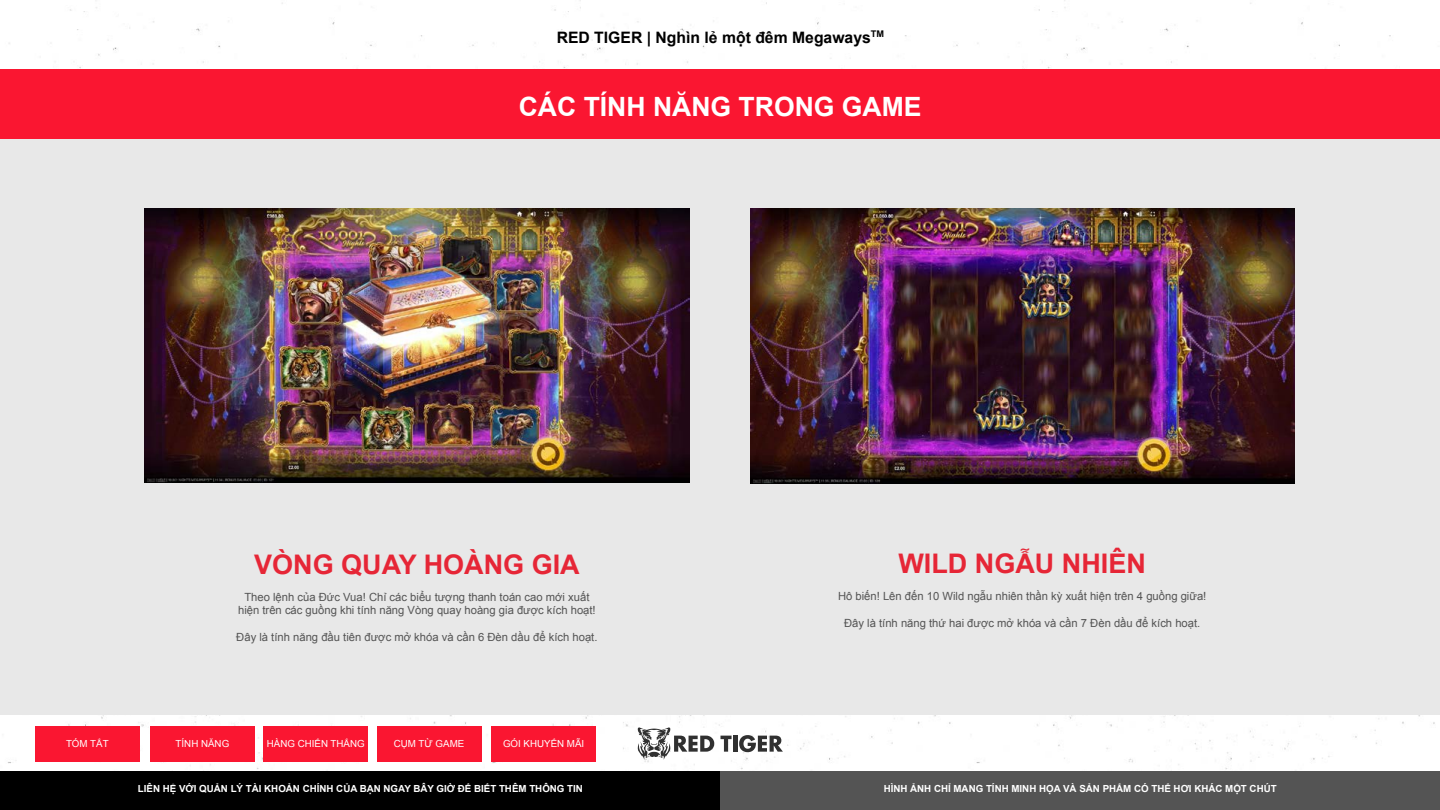
<style>
.page{position:relative;width:1440px;height:810px;background:#fff}
.page>*{position:absolute;margin:0;border:0;box-sizing:border-box;transform-origin:0 0}
.t1{font:700 27px "Arial";color:#e62636}
.t2{font:700 26.55px "Arial";color:#fff}
.t3{font:700 15.75px "Arial";color:#000}
.t4{font:11.25px/13.5px "Arial";color:#545454;text-align:center}
.t5{font:700 9.75px "Arial";color:#fff}
.t6{font:9.75px "Arial";color:#fff}
</style>
<div class="page">
<svg style="left:638px;top:727px;width:76px;height:33px"></svg>
<svg style="left:721px;top:736px;width:11px;height:16px"></svg>
<hr style="left:733px;top:736px;width:4px;height:16px;background:#303030">
<svg style="left:739px;top:735px;width:44px;height:17px"></svg>
<div style="left:0;top:70px;width:1440px;height:644px;background:#e8e8e8"></div>
<div style="left:0;top:69px;width:1440px;height:69px;background:#fa1631"></div>
<div style="left:0;top:771px;width:720px;height:39px;background:#000"></div>
<div style="left:720px;top:771px;width:720px;height:39px;background:#545454"></div>
<div style="left:35px;top:726px;width:105px;height:35px;background:#fa1631"></div>
<div style="left:150px;top:726px;width:105px;height:35px;background:#fa1631"></div>
<div style="left:263px;top:726px;width:105px;height:35px;background:#fa1631"></div>
<div style="left:377px;top:726px;width:105px;height:35px;background:#fa1631"></div>
<div style="left:491px;top:726px;width:105px;height:35px;background:#fa1631"></div>
<img style="left:751px;top:209px;width:544px;height:274px">
<img style="left:145px;top:208px;width:544px;height:275px">
<h3 class="t3" style="left:557px;top:27px;width:329px">RED TIGER | Nghìn lẻ một đêm Megaways<sup>TM</sup></h3>
<h2 class="t2" style="left:519px;top:89px;width:404px">CÁC TÍNH NĂNG TRONG GAME</h2>
<h1 class="t1" style="left:254px;top:547px;width:327px">VÒNG QUAY HOÀNG GIA</h1>
<p class="t4" style="left:238px;top:590px;width:359px">Theo lệnh của Đức Vua! Chỉcác biểu tượng thanh toán cao mới xuất hiện trên các guồng khi tinh năng Vòng quay hoàng gia được kich hoạt!</p>
<p class="t4" style="left:364px;top:606px;width:4px">́</p>
<p class="t4" style="left:556px;top:606px;width:4px">́</p>
<p class="t4" style="left:236px;top:631px;width:363px">Đây là tinh năng đầu tiên được mở khóa và cần 6 Đèn dầu để kich hoạt.</p>
<p class="t4" style="left:278px;top:633px;width:4px">́</p>
<p class="t4" style="left:558px;top:633px;width:4px">́</p>
<p class="t6" style="left:66px;top:737px;width:44px">TÓM TẮT</p>
<p class="t6" style="left:176px;top:737px;width:55px">TÍNH NĂNG</p>
<p class="t6" style="left:267px;top:737px;width:99px">HÀNG CHIẾN THẮNG</p>
<p class="t6" style="left:394px;top:737px;width:72px">CỤM TỪ GAME</p>
<p class="t6" style="left:503px;top:737px;width:83px">GÓI KHUYẾN MÃI</p>
<h1 class="t1" style="left:899px;top:546px;width:249px">WILD NGẪU NHIÊN</h1>
<p class="t4" style="left:838px;top:590px;width:370px">Hô biến! Lên đến 10 Wild ngẫu nhiên thần kỳ xuất hiện trên 4 guồng giữa!</p>
<p class="t4" style="left:844px;top:617px;width:358px">Đây là tinh năng thứ hai được mở khóa và cần 7 Đèn dầu để kich hoạt.</p>
<p class="t4" style="left:885px;top:619px;width:4px">́</p>
<p class="t4" style="left:1160px;top:619px;width:4px">́</p>
<p class="t5" style="left:138px;top:783px;width:447px">LIÊN HỆ VỚI QUẢN LÝ TÀI KHOẢN CHÍNH CỦA BẠN NGAY BÂY GIỜ ĐỂ BIẾT THÊM THÔNG TIN</p>
<p class="t5" style="left:884px;top:783px;width:395px">HÌNH ẢNH CHỈ MANG TÍNH MINH HỌA VÀ SẢN PHẨM CÓ THỂ HƠI KHÁC MỘT CHÚT</p>
</div>
